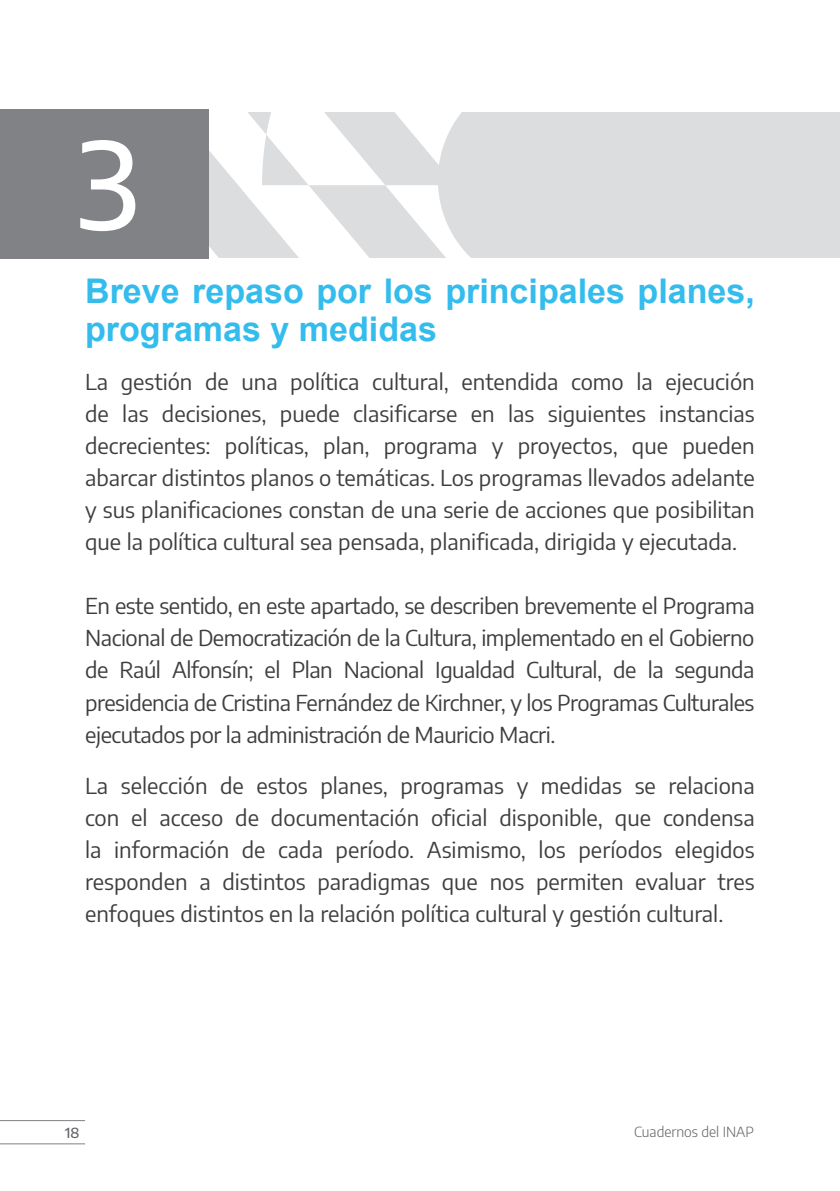
<style>
.page{position:relative;width:840px;height:1191px;background:#fff}
.page>*{position:absolute;margin:0;border:0;box-sizing:border-box;transform-origin:0 0}
.t1{font:500 120px "Encode Sans";color:#fff}
.t2{font:700 34px/38px "Arial";color:#34bced}
.t3{font:22px/32px "Encode Sans";color:#3e3e3f;text-align:justify}
.t4{font:300 14px "Encode Sans";color:#636366}
.t5{font:500 14px "Encode Sans";color:#636366}
</style>
<div class="page">
<div style="left:191px;top:112px;width:648px;height:145px;background:#dcdddf"></div>
<svg style="left:209px;top:112px;width:261px;height:145px"></svg>
<div style="left:0;top:109px;width:209px;height:149px;background:#808285"></div>
<hr style="left:0;top:1120px;width:85px;height:1px;background:#808285">
<hr style="left:0;top:1143px;width:85px;height:1px;background:#808285">
<h1 class="t1" style="left:77px;top:100px;width:64px">3</h1>
<h2 class="t2" style="left:85px;top:273px;width:670px">Breve repaso por los principales planes, programas y medidas</h2>
<p class="t3" style="left:85px;top:365px;width:670px">La gestión de una política cultural, entendida como la ejecución de las decisiones, puede clasificarse en las siguientes instancias decrecientes: políticas, plan, programa y proyectos, que pueden abarcar distintos planos o temáticas. Los programas llevados adelante y sus planificaciones constan de una serie de acciones que posibilitan que la política cultural sea pensada, planificada, dirigida y ejecutada.</p>
<p class="t3" style="left:85px;top:589px;width:670px">En este sentido, en este apartado, se describen brevemente el Programa Nacional de Democratización de la Cultura, implementado en el Gobierno de Raúl Alfonsín; el Plan Nacional Igualdad Cultural, de la segunda presidencia de Cristina Fernández de Kirchner, y los Programas Culturales ejecutados por la administración de Mauricio Macri.</p>
<p class="t3" style="left:85px;top:768px;width:670px">La selección de estos planes, programas y medidas se relaciona con el acceso de documentación oficial disponible, que condensa la información de cada período. Asimismo, los períodos elegidos responden a distintos paradigmas que nos permiten evaluar tres enfoques distintos en la relación política cultural y gestión cultural.</p>
<p class="t5" style="left:65px;top:1122px;width:16px">18</p>
<p class="t4" style="left:633px;top:1122px;width:121px">Cuadernos del INAP</p>
</div>
